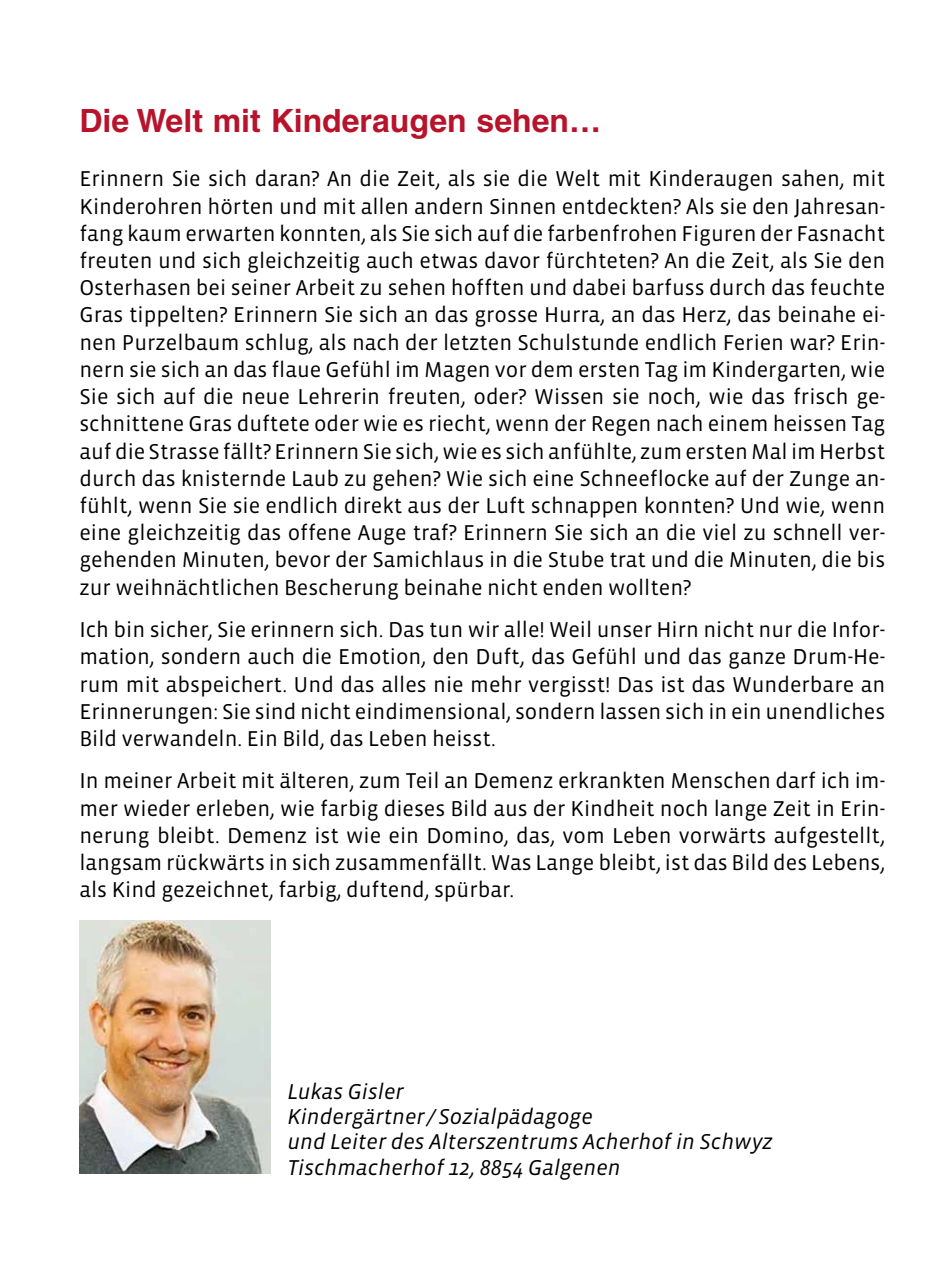
<style>
.page{position:relative;width:942px;height:1276px;background:#fff}
.page>*{position:absolute;margin:0;border:0;box-sizing:border-box;transform-origin:0 0}
.t1{font:700 32px "Helvetica";color:#b7142c}
.t2{font:22px/27.2px "Vista Sans";color:#000;text-align:justify}
.t3{font:italic 22px/25.2px "Vista Sans";color:#000}
</style>
<div class="page">
<img style="left:79px;top:920px;width:191px;height:254px">
<h1 class="t1" style="left:79px;top:101px;width:523px">Die Welt mit Kinderaugen sehen…</h1>
<p class="t2" style="left:79px;top:166px;width:807px">Erinnern Sie sich daran? An die Zeit, als sie die Welt mit Kinderaugen sahen, mit Kinderohren hörten und mit allen andern Sinnen entdeckten? Als sie den Jahresan&shy;fang kaum erwarten konnten, als Sie sich auf die farbenfrohen Figuren der Fasnacht freuten und sich gleichzeitig auch etwas davor fürchteten? An die Zeit, als Sie den Osterhasen bei seiner Arbeit zu sehen hofften und dabei barfuss durch das feuchte Gras tippelten? Erinnern Sie sich an das grosse Hurra, an das Herz, das beinahe ei&shy;nen Purzelbaum schlug, als nach der letzten Schulstunde endlich Ferien war? Erin&shy;nern sie sich an das flaue Gefühl im Magen vor dem ersten Tag im Kindergarten, wie Sie sich auf die neue Lehrerin freuten, oder? Wissen sie noch, wie das frisch ge&shy;schnittene Gras duftete oder wie es riecht, wenn der Regen nach einem heissen Tag auf die Strasse fällt? Erinnern Sie sich, wie es sich anfühlte, zum ersten Mal im Herbst durch das knisternde Laub zu gehen? Wie sich eine Schneeflocke auf der Zunge an&shy;fühlt, wenn Sie sie endlich direkt aus der Luft schnappen konnten? Und wie, wenn eine gleichzeitig das offene Auge traf? Erinnern Sie sich an die viel zu schnell ver&shy;gehenden Minuten, bevor der Samichlaus in die Stube trat und die Minuten, die bis zur weihnächtlichen Bescherung beinahe nicht enden wollten?</p>
<p class="t2" style="left:79px;top:616px;width:807px">Ich bin sicher, Sie erinnern sich. Das tun wir alle! Weil unser Hirn nicht nur die Infor&shy;mation, sondern auch die Emotion, den Duft, das Gefühl und das ganze Drum-He&shy;rum mit abspeichert. Und das alles nie mehr vergisst! Das ist das Wunderbare an Erinnerungen: Sie sind nicht eindimensional, sondern lassen sich in ein unendliches Bild verwandeln. Ein Bild, das Leben heisst.</p>
<p class="t2" style="left:79px;top:768px;width:807px">In meiner Arbeit mit älteren, zum Teil an Demenz erkrankten Menschen darf ich im&shy;mer wieder erleben, wie farbig dieses Bild aus der Kindheit noch lange Zeit in Erin&shy;nerung bleibt. Demenz ist wie ein Domino, das, vom Leben vorwärts aufgestellt, langsam rückwärts in sich zusammenfällt. Was Lange bleibt, ist das Bild des Lebens, als Kind gezeichnet, farbig, duftend, spürbar.</p>
<p class="t3" style="left:287px;top:1079px;width:487px">Lukas Gisler<br>Kindergärtner/Sozialpädagoge<br>und Leiter des Alterszentrums Acherhof in Schwyz<br>Tischmacherhof 12, 8854 Galgenen</p>
</div>
